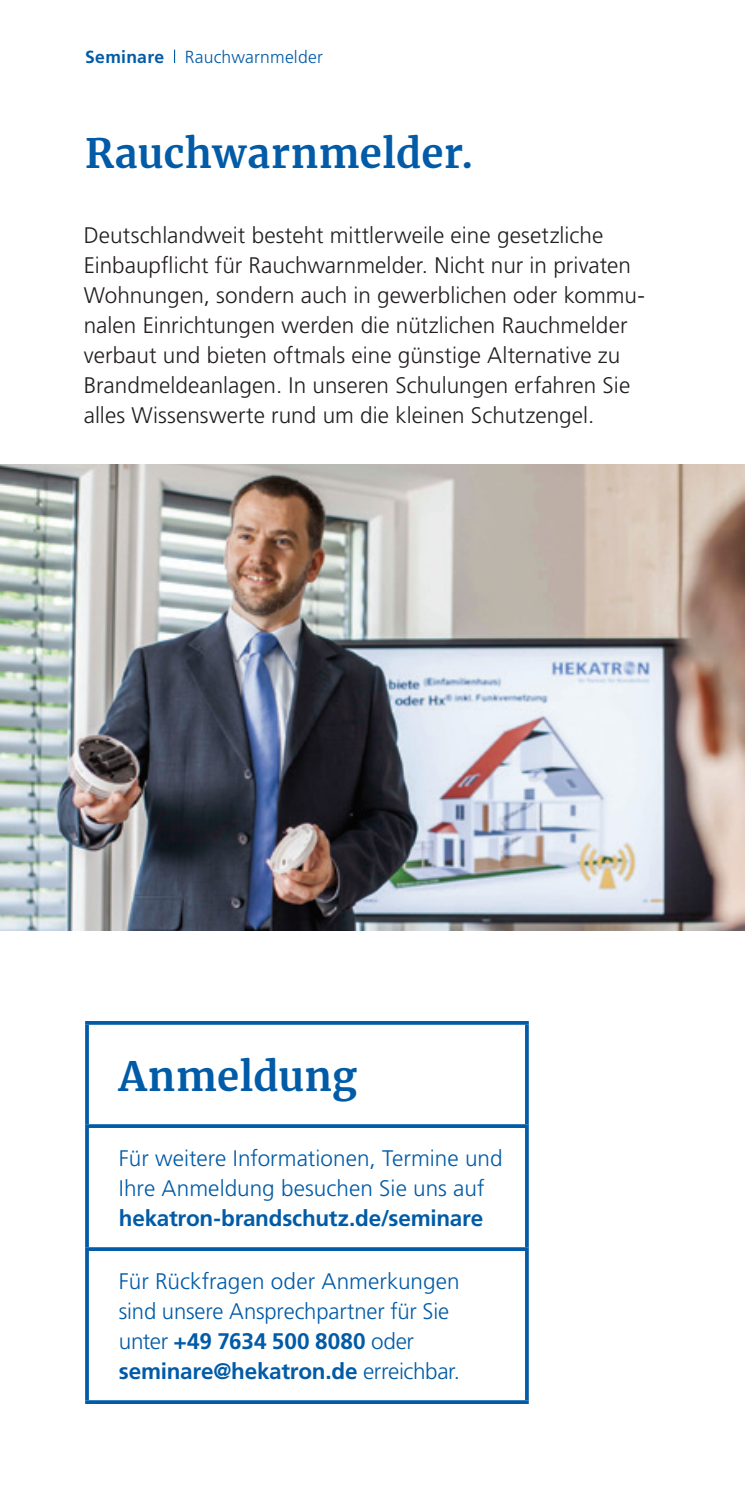
<style>
.page{position:relative;width:745px;height:1489px;background:#fff}
.page>*{position:absolute;margin:0;border:0;box-sizing:border-box;transform-origin:0 0}
.t1{font:700 40px "Merriweather";letter-spacing:.015em;color:#015ba7}
.t2{font:300 22.5px/30px "Frutiger LT Pro";letter-spacing:.005em;color:#231f20}
.t3{font:300 22.5px/30px "Frutiger LT Pro";color:#015ba7}
.t4{font:700 22.5px "Frutiger LT Pro";letter-spacing:-.01em;color:#015ba7}
.t5{font:300 17.5px "Frutiger LT Pro";letter-spacing:.01em;color:#015ba7}
.s1{font-weight:700}
</style>
<div class="page">
<img style="left:0;top:464px;width:744px;height:466px">
<svg style="left:174px;top:50px;width:1px;height:13px"></svg>
<svg style="left:85px;top:1021px;width:443px;height:3px"></svg>
<svg style="left:85px;top:1024px;width:4px;height:100px"></svg>
<svg style="left:524px;top:1024px;width:4px;height:100px"></svg>
<hr style="left:85px;top:1124px;width:443px;height:3px;background:#015ba7">
<svg style="left:85px;top:1127px;width:4px;height:120px"></svg>
<svg style="left:524px;top:1127px;width:4px;height:120px"></svg>
<hr style="left:85px;top:1247px;width:443px;height:3px;background:#015ba7">
<svg style="left:85px;top:1250px;width:4px;height:149px"></svg>
<svg style="left:524px;top:1250px;width:4px;height:149px"></svg>
<svg style="left:85px;top:1399px;width:443px;height:4px;fill:#015ba7"></svg>
<p class="t5" style="left:85px;top:47px;width:239px"><span class="s1">Seminare</span> Rauchwarnmelder</p>
<h1 class="t1" style="left:85px;top:125px;width:389px">Rauchwarnmelder.</h1>
<p class="t2" style="left:84px;top:220px;width:562px">Deutschlandweit besteht mittlerweile eine gesetzliche Einbaupflicht für Rauchwarnmelder. Nicht nur in privaten Wohnungen, sondern auch in gewerblichen oder kommu&shy;nalen Einrichtungen werden die nützlichen Rauchmelder verbaut und bieten oftmals eine günstige Alternative zu Brandmeldeanlagen. In unseren Schulungen erfahren Sie alles Wissenswerte rund um die kleinen Schutzengel.</p>
<h1 class="t1" style="left:119px;top:1048px;width:239px">Anmeldung</h1>
<p class="t3" style="left:119px;top:1143px;width:385px">Für weitere Informationen, Termine und<br>Ihre Anmeldung besuchen Sie uns auf</p>
<p class="t4" style="left:119px;top:1205px;width:365px">hekatron-brandschutz.de/seminare</p>
<p class="t3" style="left:119px;top:1266px;width:342px">Für Rückfragen oder Anmerkungen sind unsere Ansprechpartner für Sie unter <span class="s1">+49 7634 500 8080</span> oder <span class="s1">seminare@hekatron.de</span> erreichbar.</p>
</div>
